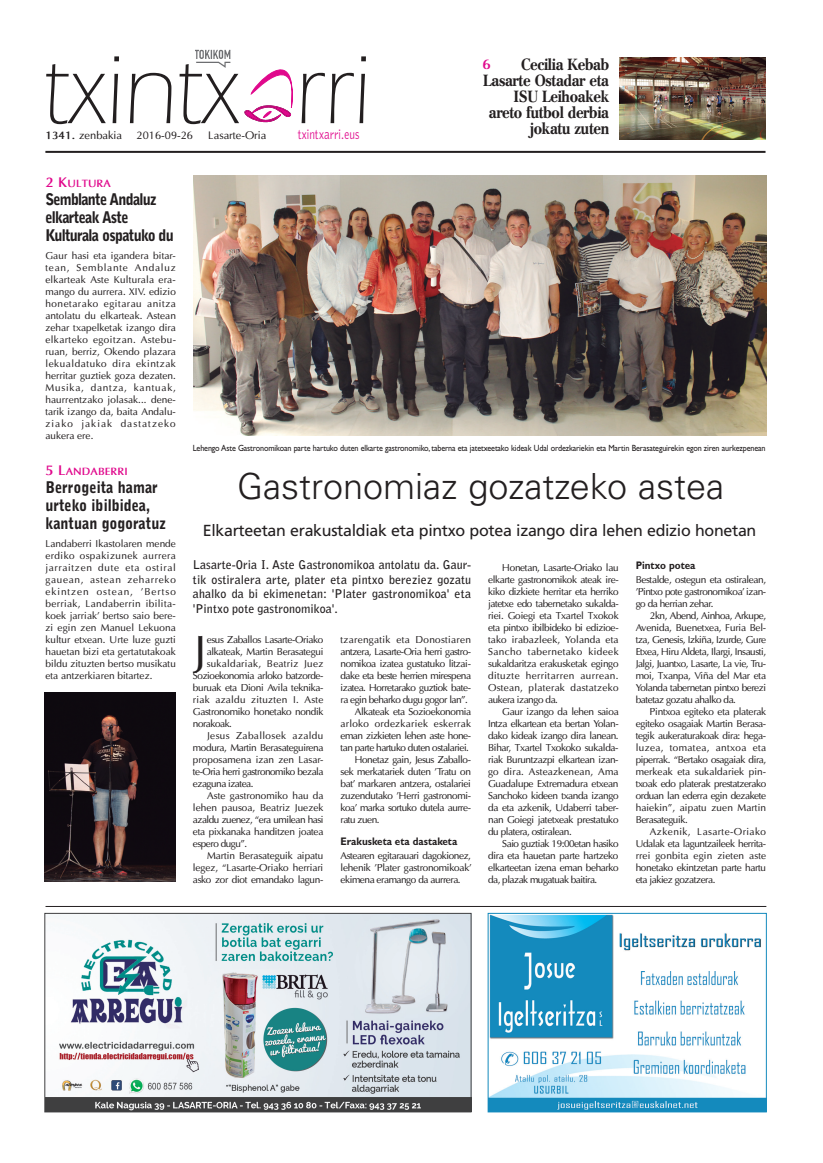
<style>
.page{position:relative;width:823px;height:1163px;background:#fff}
.page>*{position:absolute;margin:0;border:0;box-sizing:border-box;transform-origin:0 0}
.t1{font:300 100px "Itc Eras";color:#231f20;scale:.93 1}
.t2{font:45px "Optima";color:#231f20}
.t3{font:300 36px "Univers";color:#231f20}
.t4{font:700 16px/16px "Cremona";letter-spacing:-.02em;color:#231f20;text-align:right;scale:.9 1}
.t5{font:16px "Frutiger";letter-spacing:-.02em;color:#231f20}
.t6{font:900 16px/18px "Bell Gothic";letter-spacing:-.05em;color:#231f20;scale:.9 1}
.t7{font:900 16px/18px "Bell Gothic";color:#231f20;scale:.9 1}
.t8{font:300 14px "Bell Gothic";color:#e0088c;scale:.8 1}
.t9{font:700 14px "Optima";color:#e0088c}
.t10{font:700 12px/14.4px "Bell Gothic";color:#231f20;text-align:justify}
.t11{font:11px "Optima";color:#231f20}
.t12{font:700 11px "Gill Sans";color:#231f20;scale:.9 1}
.t13{font:700 10.5px "Optima";color:#e0088c}
.t14{font:10px/12px "Optima";letter-spacing:-.035em;color:#231f20;text-align:justify}
.t15{font:10px "Optima";letter-spacing:.025em;color:#231f20}
.t16{font:10px "Optima";letter-spacing:-.01em;color:#231f20}
.t17{font:10px "Optima";color:#231f20}
.t18{font:10px "Optima";letter-spacing:.005em;color:#231f20}
.t19{font:10px "Optima";letter-spacing:.02em;color:#231f20}
.t20{font:10px "Optima";letter-spacing:.035em;color:#231f20}
.t21{font:9px "Gill Sans";letter-spacing:-.015em;color:#231f20;scale:.9 1}
.s1{font-weight:700}
.s2{font-size:14px}
</style>
<div class="page">
<svg style="left:244px;top:69px;width:49px;height:54px"></svg>
<hr style="left:45px;top:151px;width:720px;height:2px;background:#231f20">
<hr style="left:45px;top:905px;width:720px;height:1px;background:#231f20">
<img style="left:195px;top:49px;width:36px;height:19px">
<img style="left:619px;top:58px;width:146px;height:82px">
<img style="left:47px;top:915px;width:422px;height:194px">
<div style="left:45px;top:913px;width:426px;height:198px;border:1px solid #3f3f40"></div>
<img style="left:193px;top:176px;width:573px;height:259px">
<img style="left:489px;top:915px;width:275px;height:194px">
<div style="left:487px;top:913px;width:279px;height:198px;border:1px solid #148abd"></div>
<img style="left:45px;top:692px;width:130px;height:189px">
<h1 class="t1" style="left:42px;top:35px;width:353px">txintx rri</h1>
<h3 class="t4" style="left:483px;top:57px;width:141px">Cecilia Kebab<br>Lasarte Ostadar eta<br>ISU Leihoakek areto futbol derbia</h3>
<p class="t11" style="left:45px;top:128px;width:78px"><span class="s1">1341.</span> zenbakia</p>
<p class="t11" style="left:136px;top:128px;width:58px">2016-09-26</p>
<p class="t11" style="left:208px;top:128px;width:60px">Lasarte-Oria</p>
<h3 class="t8" style="left:297px;top:127px;width:79px">txintxarri.eus</h3>
<h3 class="t4" style="left:530px;top:121px;width:89px">jokatu zuten</h3>
<p class="t13" style="left:45px;top:177px;width:67px"><span class="s2">2 K</span>ULTURA</p>
<h3 class="t6" style="left:45px;top:190px;width:144px">Semblante Andaluz elkarteak Aste<br>Kulturala ospatuko du</h3>
<p class="t14" style="left:45px;top:249px;width:132px">Gaur hasi eta igandera bitar&shy;tean, Semblante Andaluz elkarteak Aste Kulturala era&shy;mango du aurrera. XIV. edizio honetarako egitarau anitza antolatu du elkarteak. Astean zehar txapelketak izango dira elkarteko egoitzan. Astebu&shy;ruan, berriz, Okendo plazara lekualdatuko dira ekintzak herritar guztiek goza dezaten.<br>Musika, dantza, kantuak, haurrentzako jolasak... dene&shy;tarik izango da, baita Andalu&shy;ziako jakiak dastatzeko aukera ere.</p>
<p class="t13" style="left:45px;top:465px;width:84px"><span class="s2">5 L</span>ANDABERRI</p>
<h3 class="t7" style="left:45px;top:478px;width:135px">Berrogeita hamar urteko ibilbidea, kantuan gogoratuz</h3>
<p class="t14" style="left:45px;top:537px;width:132px">Landaberri Ikastolaren mende erdiko ospakizunek aurrera jarraitzen dute eta ostiral gauean, astean zeharreko ekintzen ostean, 'Bertso berriak, Landaberrin ibilita&shy;koek jarriak' bertso saio bere&shy;zi egin zen Manuel Lekuona kultur etxean. Urte luze guzti hauetan bizi eta gertatutakoak bildu zituzten bertso musikatu eta antzerkiaren bitartez.</p>
<h3 class="t9" style="left:482px;top:56px;width:10px">6</h3>
<p class="t21" style="left:193px;top:442px;width:637px">Lehengo Aste Gastronomikoan parte hartuko duten elkarte gastronomiko, taberna eta jatetxeetako kideak Udal ordezkariekin eta Martin Berasateguirekin egon ziren aurkezpenean</p>
<h3 class="t3" style="left:237px;top:464px;width:488px">Gastronomiaz gozatzeko astea</h3>
<h3 class="t5" style="left:203px;top:521px;width:555px">Elkarteetan erakustaldiak eta pintxo potea izango dira lehen edizio honetan</h3>
<p class="t10" style="left:193px;top:558px;width:279px">Lasarte-Oria I. Aste Gastronomikoa antolatu da. Gaur&shy;tik ostiralera arte, plater eta pintxo bereziez gozatu ahalko da bi ekimenetan: 'Plater gastronomikoa' eta 'Pintxo pote gastronomikoa'.</p>
<p class="t12" style="left:635px;top:558px;width:68px">Pintxo potea</p>
<p class="t14" style="left:635px;top:573px;width:132px">Bestalde, ostegun eta ostiralean, 'Pintxo pote gastronomikoa' izan&shy;go da herrian zehar.</p>
<p class="t14" style="left:635px;top:609px;width:132px;text-indent:14px">2kn, Abend, Ainhoa, Arkupe, Avenida, Buenetxea, Furia Bel&shy;tza, Genesis, Izkiña, Izurde, Gure Etxea, Hiru Aldeta, Ilargi, Insausti, Jalgi, Juantxo, Lasarte, La vie, Tru&shy;moi, Txanpa, Viña del Mar eta Yolanda tabernetan pintxo berezi batetaz gozatu ahalko da.</p>
<p class="t14" style="left:635px;top:705px;width:132px;text-indent:14px">Pintxoa egiteko eta platerak egiteko osagaiak Martin Berasa&shy;tegik aukeraturakoak dira: hega&shy;luzea, tomatea, antxoa eta piperrak. “Bertako osagaiak dira, merkeak eta sukaldariek pin&shy;txoak edo platerak prestatzerako orduan lan ederra egin dezakete haiekin”, aipatu zuen Martin Berasateguik.</p>
<p class="t14" style="left:635px;top:825px;width:132px;text-indent:14px">Azkenik, Lasarte-Oriako Udalak eta laguntzaileek herrita&shy;rrei gonbita egin zieten aste honetako ekintzetan parte hartu eta jakiez gozatzera.</p>
<p class="t14" style="left:488px;top:561px;width:132px;text-indent:14px">Honetan, Lasarte-Oriako lau elkarte gastronomikok ateak ire&shy;kiko dizkiete herritar eta herriko jatetxe edo tabernetako sukalda&shy;riei. Goiegi eta Txartel Txokok eta pintxo ibilbideko bi edizioe&shy;tako irabazleek, Yolanda eta Sancho tabernetako kideek sukaldaritza erakusketak egingo dituzte herritarren aurrean.<br>Ostean, platerak dastatzeko aukera izango da.</p>
<p class="t14" style="left:488px;top:705px;width:132px;text-indent:14px">Gaur izango da lehen saioa Intza elkartean eta bertan Yolan&shy;dako kideak izango dira lanean.<br>Bihar, Txartel Txokoko sukalda&shy;riak Buruntzazpi elkartean izan&shy;go dira. Asteazkenean, Ama Guadalupe Extremadura etxean Sanchoko kideen txanda izango da eta azkenik, Udaberri taber&shy;nan Goiegi jatetxeak prestatuko du platera, ostiralean.</p>
<p class="t14" style="left:488px;top:837px;width:132px;text-indent:14px">Saio guztiak 19:00etan hasiko dira eta hauetan parte hartzeko elkarteetan izena eman beharko da, plazak mugatuak baitira.</p>
<h2 class="t2" style="left:193px;top:624px;width:14px">J</h2>
<p class="t14" style="left:206px;top:633px;width:118px">esus Zaballos Lasarte-Oriako</p>
<p class="t15" style="left:340px;top:633px;width:132px">tzarengatik eta Donostiaren</p>
<p class="t14" style="left:340px;top:645px;width:132px">antzera, Lasarte-Oria herri gastro-</p>
<p class="t14" style="left:340px;top:657px;width:132px">nomikoa izatea gustatuko litzai-</p>
<p class="t14" style="left:340px;top:669px;width:132px">dake eta beste herrien mirespena</p>
<p class="t14" style="left:340px;top:681px;width:132px">izatea. Horretarako guztiok bate-</p>
<p class="t14" style="left:340px;top:693px;width:129px">ra egin beharko dugu gogor lan”.</p>
<p class="t14" style="left:354px;top:705px;width:118px">Alkateak eta Sozioekonomia</p>
<p class="t15" style="left:340px;top:717px;width:132px">arloko ordezkariek eskerrak</p>
<p class="t14" style="left:340px;top:729px;width:132px">eman zizkieten lehen aste hone-</p>
<p class="t14" style="left:340px;top:741px;width:130px">tan parte hartuko duten ostalariei.</p>
<p class="t14" style="left:354px;top:753px;width:118px">Honetaz gain, Jesus Zaballo-</p>
<p class="t14" style="left:340px;top:765px;width:132px">sek merkatariek duten 'Tratu on</p>
<p class="t14" style="left:340px;top:777px;width:132px">bat' markaren antzera, ostalariei</p>
<p class="t14" style="left:340px;top:789px;width:132px">zuzendutako 'Herri gastronomi-</p>
<p class="t14" style="left:340px;top:801px;width:132px">koa' marka sortuko dutela aurre-</p>
<p class="t14" style="left:340px;top:813px;width:40px">ratu zuen.</p>
<p class="t12" style="left:340px;top:834px;width:131px">Erakusketa eta dastaketa</p>
<p class="t14" style="left:340px;top:849px;width:133px">Astearen egitarauari dagokionez, lehenik 'Plater gastronomikoak' ekimena eramango da aurrera.</p>
<p class="t14" style="left:206px;top:645px;width:118px">alkateak, Martin Berasategui</p>
<p class="t15" style="left:206px;top:657px;width:118px">sukaldariak, Beatriz Juez</p>
<p class="t14" style="left:193px;top:669px;width:132px">Sozioekonomia arloko batzorde-</p>
<p class="t14" style="left:193px;top:681px;width:132px">buruak eta Dioni Avila teknika-</p>
<p class="t19" style="left:193px;top:693px;width:132px">riak azaldu zituzten I. Aste</p>
<p class="t14" style="left:193px;top:705px;width:132px">Gastronomiko honetako nondik</p>
<p class="t14" style="left:193px;top:717px;width:41px">norakoak.</p>
<p class="t20" style="left:207px;top:729px;width:118px">Jesus Zaballosek azaldu</p>
<p class="t14" style="left:193px;top:741px;width:132px">modura, Martin Berasateguirena</p>
<p class="t17" style="left:193px;top:753px;width:132px">proposamena izan zen Lasar-</p>
<p class="t14" style="left:193px;top:765px;width:132px">te-Oria herri gastronomiko bezala</p>
<p class="t14" style="left:193px;top:777px;width:62px">ezaguna izatea.</p>
<p class="t17" style="left:207px;top:789px;width:118px">Aste gastronomiko hau da</p>
<p class="t18" style="left:193px;top:801px;width:132px">lehen pausoa, Beatriz Juezek</p>
<p class="t14" style="left:193px;top:813px;width:132px">azaldu zuenez, “era umilean hasi</p>
<p class="t14" style="left:193px;top:825px;width:132px">eta pixkanaka handitzen joatea</p>
<p class="t14" style="left:193px;top:837px;width:56px">espero dugu”.</p>
<p class="t16" style="left:207px;top:849px;width:118px">Martin Berasateguik aipatu</p>
<p class="t16" style="left:193px;top:861px;width:132px">legez, “Lasarte-Oriako herriari</p>
<p class="t14" style="left:193px;top:873px;width:132px">asko zor diot emandako lagun-</p>
</div>
